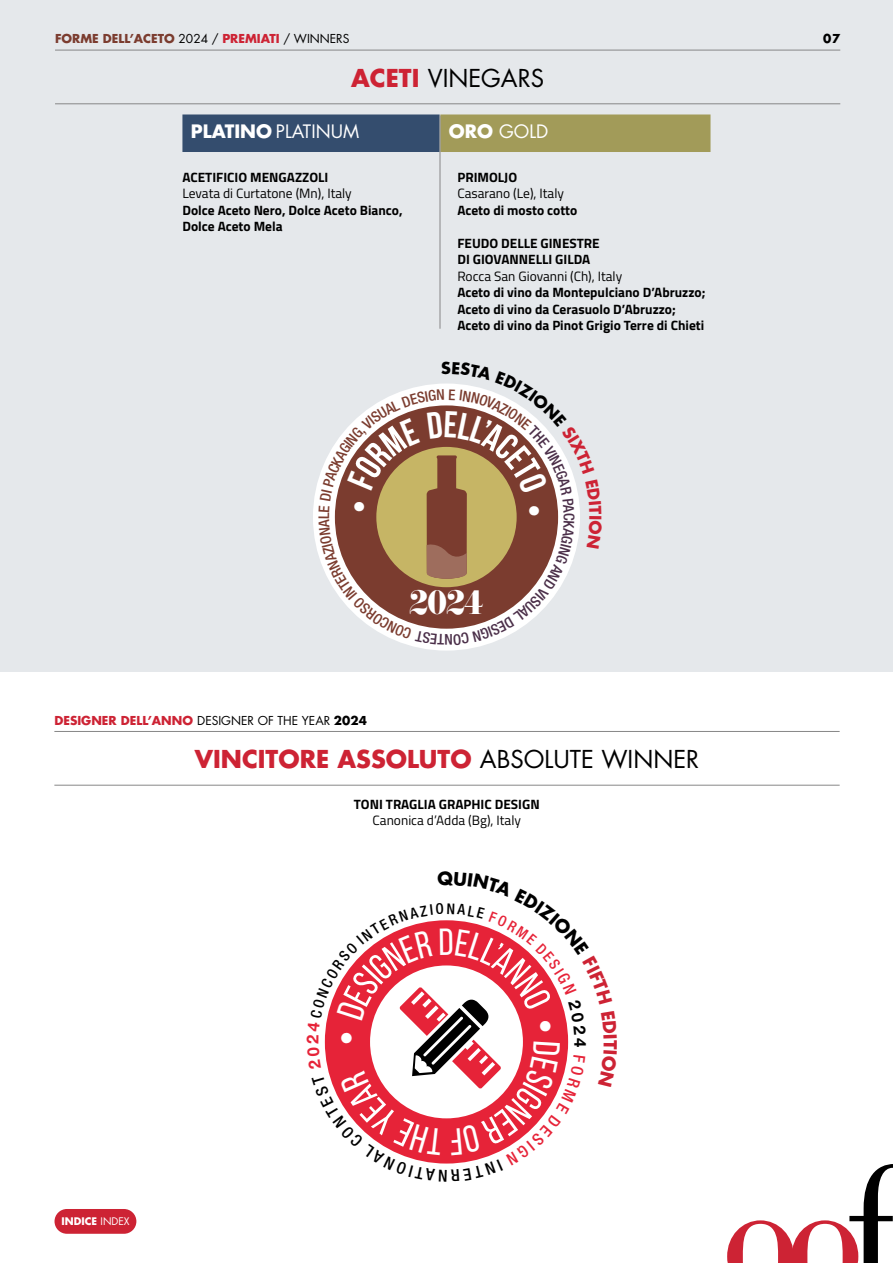
<style>
.page{position:relative;width:893px;height:1263px;background:#fff}
.page>*{position:absolute;margin:0;border:0;box-sizing:border-box;transform-origin:0 0}
.t1{font:29.55px "Eloquent JF Pro";color:#fff}
.t2{font:700 24px "Futura Std";color:#cd2334}
.t3{font:24px "Futura Std";color:#000}
.t4{font:18px "Futura Std";color:#fff}
.t5{font:700 13.5px/16.5px "Titillium";color:#000}
.t6{font:13.5px "Titillium";color:#000}
.t7{font:700 12px "Futura Std";color:#cd2334}
.t8{font:700 12px "Futura Std";color:#7b3c2f}
.t9{font:700 12px "Futura Std";color:#000}
.t10{font:700 10.2px "Futura Std";color:#fff}
.s1{font-weight:400;color:#000}
.s2{color:#cd2334}
.s3{font-weight:700;color:#cd2334}
.s4{font-weight:700}
.s5{color:#000}
.s6{font-weight:400}
</style>
<div class="page">
<div style="left:0;top:0;width:893px;height:672px;background:#e5e8eb"></div>
<div style="left:182px;top:114px;width:258px;height:38px;background:#344d6e"></div>
<div style="left:440px;top:114px;width:270px;height:38px;background:#a29b59"></div>
<hr style="left:440px;top:116px;width:1px;height:213px;background:#878787">
<hr style="left:55px;top:103px;width:785px;height:1px;background:#878787">
<hr style="left:55px;top:50px;width:785px;height:1px;background:#878787">
<svg style="left:313px;top:479px;width:170px;height:172px"></svg>
<hr style="left:54px;top:785px;width:786px;height:1px;background:#878787">
<hr style="left:54px;top:731px;width:786px;height:1px;background:#878787">
<svg style="left:727px;top:1164px;width:166px;height:99px"></svg>
<div style="left:55px;top:1209px;width:81px;height:25px;background:#cd2334;border-radius:12px"></div>
<svg style="left:319px;top:383px;width:261px;height:262px"></svg>
<svg style="left:324px;top:920px;width:245px;height:244px"></svg>
<p class="t8" style="left:55px;top:31px;width:296px">FORME DELL’ACETO <span class="s1">2024 /</span> <span class="s2">PREMIATI</span> <span class="s1">/ WINNERS</span></p>
<h2 class="t3" style="left:351px;top:63px;width:195px"><span class="s3">ACETI</span> VINEGARS</h2>
<h3 class="t4" style="left:191px;top:120px;width:170px"><span class="s4">PLATINO</span> PLATINUM</h3>
<p class="t5" style="left:182px;top:168px;width:147px">ACETIFICIO MENGAZZOLI</p>
<p class="t6" style="left:182px;top:183px;width:171px">Levata di Curtatone (Mn), Italy</p>
<p class="t5" style="left:182px;top:201px;width:222px">Dolce Aceto Nero, Dolce Aceto Bianco,<br>Dolce Aceto Mela</p>
<h3 class="t4" style="left:449px;top:120px;width:101px"><span class="s4">ORO</span> GOLD</h3>
<p class="t5" style="left:457px;top:168px;width:61px">PRIMOLJO</p>
<p class="t6" style="left:457px;top:183px;width:108px">Casarano (Le), Italy</p>
<p class="t5" style="left:457px;top:201px;width:121px">Aceto di mosto cotto</p>
<p class="t5" style="left:457px;top:234px;width:144px">FEUDO DELLE GINESTRE<br>DI GIOVANNELLI GILDA</p>
<p class="t6" style="left:457px;top:266px;width:166px">Rocca San Giovanni (Ch), Italy</p>
<p class="t5" style="left:457px;top:283px;width:250px">Aceto di vino da Montepulciano D’Abruzzo;<br>Aceto di vino da Cerasuolo D’Abruzzo;<br>Aceto di vino da Pinot Grigio Terre di Chieti</p>
<p class="t7" style="left:54px;top:712px;width:314px">DESIGNER DELL’ANNO <span class="s1">DESIGNER OF THE YEAR</span> <span class="s5">2024</span></p>
<h1 class="t1" style="left:409px;top:587px;width:76px">2024</h1>
<h2 class="t2" style="left:195px;top:743px;width:506px">VINCITORE ASSOLUTO <span class="s1">ABSOLUTE WINNER</span></h2>
<p class="t5" style="left:354px;top:795px;width:187px">TONI TRAGLIA GRAPHIC DESIGN</p>
<p class="t6" style="left:373px;top:810px;width:150px">Canonica d’Adda (Bg), Italy</p>
<p class="t9" style="left:823px;top:31px;width:19px">07</p>
<p class="t10" style="left:62px;top:1215px;width:70px">INDICE <span class="s6">INDEX</span></p>
</div>
